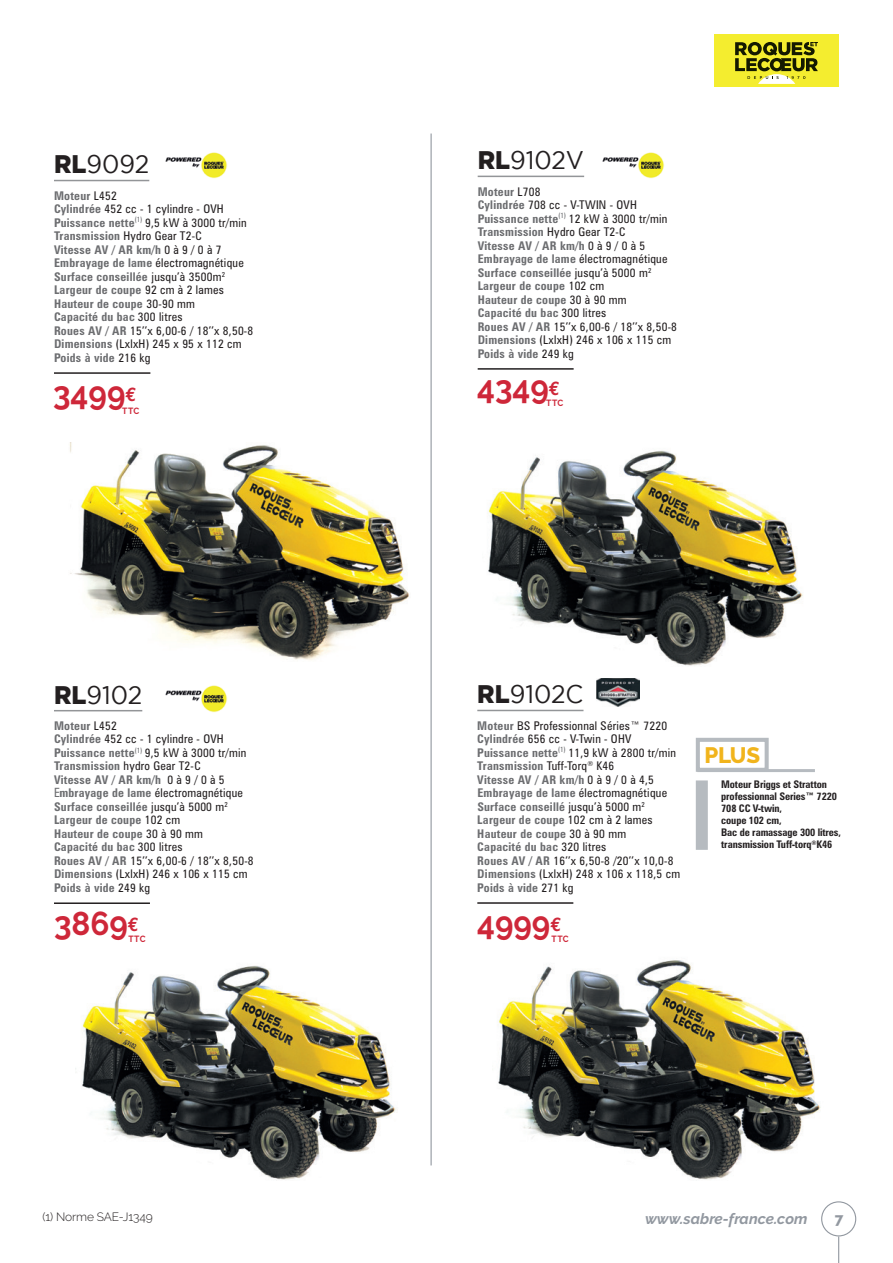
<style>
.page{position:relative;width:893px;height:1263px;background:#fff}
.page>*{position:absolute;margin:0;border:0;box-sizing:border-box;transform-origin:0 0}
.t1{font:700 33px "Raleway";color:#ce2739;scale:.95 1}
.t2{font:25.5px "Gotham";color:#231f20;scale:.95 1}
.t3{font:800 22.35px "Raleway";color:#f1b41c}
.t4{font:italic 700 15px "Raleway";color:#9298a0}
.t5{font:800 15px "Raleway";color:#9298a0}
.t6{font:condensed 12px/13.5px "Zurich BT";letter-spacing:.02em;color:#231f20}
.t7{font:700 condensed 12px/13.5px "Zurich BT";letter-spacing:.02em;color:#6c6d70}
.t8{font:300 12px "Raleway";letter-spacing:-.01em;color:#231f20}
.t9{font:700 condensed 10.5px/12px "Zurich BT";letter-spacing:-.01em;color:#231f20}
.t10{font:700 9px "Raleway";letter-spacing:.045em;color:#ce2739;scale:.95 1}
.s1{font-weight:900}
.s2{font-weight:700;color:#6c6d70}
.s3{font-family:"Euro Mono";font-size:19.5px}
.s4{font-weight:400;color:#231f20}
.s5{font-weight:400;font-size:12.75px}
</style>
<div class="page">
<div style="left:821px;top:1201px;width:35px;height:35px;border:1px solid #9298a0;border-radius:50%"></div>
<svg style="left:838px;top:1236px;width:1px;height:27px"></svg>
<div style="left:714px;top:34px;width:125px;height:53px;background:#f4ed2f"></div>
<svg style="left:735px;top:42px;width:83px;height:42px"></svg>
<img style="left:70px;top:443px;width:339px;height:217px">
<hr style="left:54px;top:180px;width:95px;height:1px;background:#939598">
<hr style="left:54px;top:372px;width:96px;height:2px;background:#231f20">
<hr style="left:431px;top:134px;width:1px;height:1031px;background:#9298a0">
<img style="left:75px;top:965px;width:321px;height:215px">
<hr style="left:54px;top:710px;width:88px;height:1px;background:#939598">
<hr style="left:54px;top:902px;width:96px;height:2px;background:#231f20">
<img style="left:488px;top:451px;width:315px;height:215px">
<hr style="left:478px;top:176px;width:106px;height:1px;background:#939598">
<hr style="left:478px;top:368px;width:96px;height:2px;background:#231f20">
<img style="left:498px;top:960px;width:323px;height:220px">
<hr style="left:477px;top:710px;width:106px;height:1px;background:#939598">
<hr style="left:477px;top:902px;width:96px;height:2px;background:#231f20">
<img style="left:597px;top:678px;width:43px;height:29px">
<img style="left:165px;top:152px;width:62px;height:27px">
<img style="left:165px;top:685px;width:62px;height:27px">
<img style="left:602px;top:152px;width:63px;height:27px">
<div style="left:696px;top:780px;width:12px;height:70px;background:#b6bbc0"></div>
<hr style="left:697px;top:769px;width:118px;height:3px;background:#b6bbc0">
<div style="left:696px;top:738px;width:73px;height:34px;border:4px solid #b6bbc0"></div>
<h2 class="t2" style="left:54px;top:148px;width:102px"><span class="s1">RL</span>9092</h2>
<p class="t6" style="left:54px;top:189px;width:201px"><span class="s2">Moteur</span> L452<br><span class="s2">Cylindrée</span> 452 cc - 1 cylindre - OVH<br><span class="s2">Puissance nette</span><sup>(1)</sup> 9,5 kW à 3000 tr/min<br><span class="s2">Transmission</span> Hydro Gear T2-C<br><span class="s2">Vitesse AV / AR km/h</span> 0 à 9 / 0 à 7<br><span class="s2">Embrayage de lame</span> électromagnétique<br><span class="s2">Surface conseillée</span> jusqu’à 3500m<sup>2<br></sup><span class="s2">Largeur de coupe</span> 92 cm à 2 lames<br><span class="s2">Hauteur de coupe</span> 30-90 mm<br><span class="s2">Capacité du bac</span> 300 litres<br><span class="s2">Roues AV / AR</span> 15’’x 6,00-6 / 18’’x 8,50-8<br><span class="s2">Dimensions</span> (LxlxH) 245 x 95 x 112 cm<br><span class="s2">Poids à vide</span> 216 kg</p>
<h1 class="t1" style="left:53px;top:375px;width:89px">3499<span class="s3">E</span></h1>
<p class="t10" style="left:122px;top:406px;width:20px">TTC</p>
<h2 class="t2" style="left:478px;top:144px;width:114px"><span class="s1">RL</span>9102V</h2>
<p class="t7" style="left:478px;top:184px;width:201px">Moteur <span class="s4">L708<br></span>Cylindrée <span class="s4">708 cc - V-TWIN - OVH<br></span>Puissance nette<sup>(1)</sup> <span class="s4">12 kW à 3000 tr/min<br></span>Transmission <span class="s4">Hydro Gear T2-C<br></span>Vitesse AV / AR km/h <span class="s4">0 à 9 / 0 à 5<br></span>Embrayage de lame <span class="s4">électromagnétique<br></span>Surface conseillée <span class="s4">jusqu’à 5000 m</span><sup>2<br></sup>Largeur de coupe <span class="s4">102 cm<br></span>Hauteur de coupe <span class="s4">30 à 90 mm<br></span>Capacité du bac <span class="s4">300 litres<br></span>Roues AV / AR <span class="s4">15’’x 6,00-6 / 18’’x 8,50-8<br></span>Dimensions <span class="s4">(LxlxH) 246 x 106 x 115 cm<br></span>Poids à vide <span class="s4">249 kg</span></p>
<h1 class="t1" style="left:477px;top:369px;width:89px">4349<span class="s3">E</span></h1>
<p class="t10" style="left:546px;top:398px;width:20px">TTC</p>
<h2 class="t2" style="left:54px;top:678px;width:94px"><span class="s1">RL</span>9102</h2>
<p class="t7" style="left:54px;top:719px;width:201px">Moteur <span class="s4">L452<br></span>Cylindrée <span class="s4">452 cc - 1 cylindre - OVH<br></span>Puissance nette<sup>(1)</sup> <span class="s4">9,5 kW à 3000 tr/min<br></span>Transmission <span class="s4">hydro Gear T2-C<br></span>Vitesse AV / AR km/h <span class="s4">0 à 9 / 0 à 5<br></span><span class="s5">E</span>mbrayage de lame <span class="s4">électromagnétique<br></span>Surface conseillée <span class="s4">jusqu’à 5000 m</span><sup>2<br></sup>Largeur de coupe <span class="s4">102 cm<br></span>Hauteur de coupe <span class="s4">30 à 90 mm<br></span>Capacité du bac <span class="s4">300 litres<br></span>Roues AV / AR <span class="s4">15’’x 6,00-6 / 18’’x 8,50-8<br></span>Dimensions <span class="s4">(LxlxH) 246 x 106 x 115 cm<br></span>Poids à vide <span class="s4">249 kg</span></p>
<h1 class="t1" style="left:54px;top:905px;width:91px">3869<span class="s3">E</span></h1>
<p class="t10" style="left:128px;top:934px;width:20px">TTC</p>
<h2 class="t2" style="left:477px;top:678px;width:113px"><span class="s1">RL</span>9102C</h2>
<p class="t6" style="left:477px;top:718px;width:204px"><span class="s2">Moteur</span> BS Professionnal Séries™ 7220<br><span class="s2">Cylindrée</span> 656 cc - V-Twin - OHV<br><span class="s2">Puissance nette</span><sup>(1)</sup> 11,9 kW à 2800 tr/min<br><span class="s2">Transmission</span> Tuff-Torq<sup>®</sup> K46<br><span class="s2">Vitesse AV / AR km/h</span> 0 à 9 / 0 à 4,5<br><span class="s2">Embrayage de lame</span> électromagnétique<br><span class="s2">Surface conseillé</span> jusqu’à 5000 m<sup>2<br></sup><span class="s2">Largeur de coupe</span> 102 cm à 2 lames<br><span class="s2">Hauteur de coupe</span> 30 à 90 mm<br><span class="s2">Capacité du bac</span> 320 litres<br><span class="s2">Roues AV / AR</span> 16’’x 6,50-8 /20’’x 10,0-8<br><span class="s2">Dimensions</span> (LxlxH) 248 x 106 x 118,5 cm<br><span class="s2">Poids à vide</span> 271 kg</p>
<h1 class="t1" style="left:477px;top:905px;width:90px">4999<span class="s3">E</span></h1>
<p class="t10" style="left:551px;top:934px;width:20px">TTC</p>
<h3 class="t3" style="left:704px;top:742px;width:57px">PLUS</h3>
<p class="t9" style="left:721px;top:779px;width:121px">Moteur Briggs et Stratton professionnal Series™ 7220<br>708 CC V-twin,<br>coupe 102 cm,<br>Bac de ramassage 300 litres, transmission Tuff-torq<sup>®</sup>K46</p>
<p class="t8" style="left:43px;top:1210px;width:112px">(1) Norme SAE-J1349</p>
<p class="t4" style="left:645px;top:1210px;width:164px">www.sabre-france.com</p>
<p class="t5" style="left:835px;top:1210px;width:10px">7</p>
</div>
